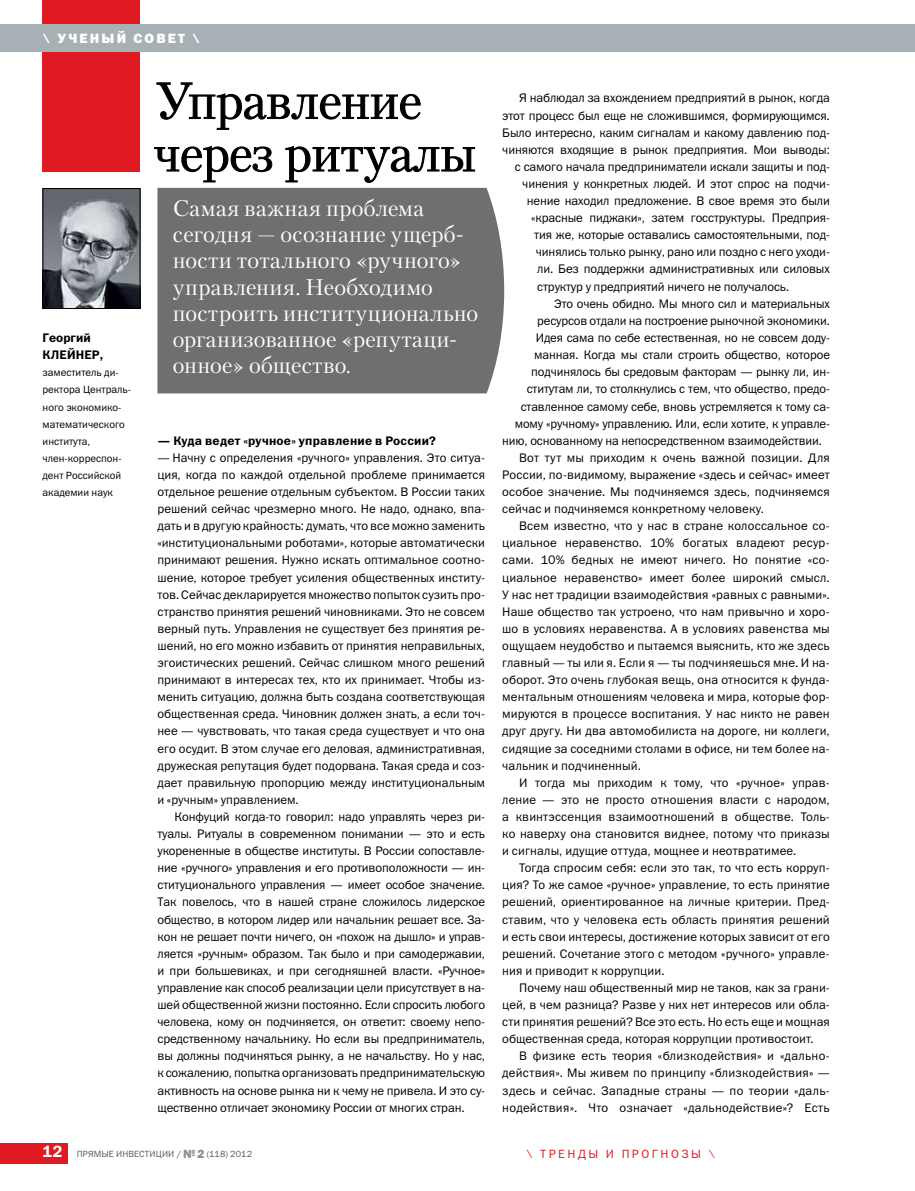
<style>
.page{position:relative;width:915px;height:1191px;background:#fff}
.page>*{position:absolute;margin:0;border:0;box-sizing:border-box;transform-origin:0 0}
.t1{font:51px/52.5px "Petersburg";letter-spacing:-.01em;color:#000}
.t2{font:22.5px/26.2px "Petersburg";letter-spacing:.015em;color:#fff}
.t3{font:13.5px "Franklin Gothic Heavy ITC";letter-spacing:.16em;color:#fff}
.t4{font:12.45px/17.1px "Franklin Gothic Book ITC";letter-spacing:.005em;color:#000;text-align:justify}
.t5{font:12.45px/17.1px "Franklin Gothic Demi ITC";letter-spacing:.01em;color:#000}
.t6{font:12px "Franklin Gothic Book ITC";letter-spacing:.205em;color:#df1a22}
.t7{font:10.5px/17.1px "Franklin Gothic Book ITC";color:#000}
.t8{font:9px "Franklin Gothic Book ITC";letter-spacing:.01em;color:#58595b}
.s1{font-family:"Franklin Gothic Demi ITC";font-size:16.5px;color:#fff}
.s2{font-family:"Franklin Gothic Heavy ITC";font-size:12px;color:#879197}
</style>
<div class="page">
<svg style="left:156px;top:82px;width:264px;height:48px"></svg>
<svg style="left:154px;top:146px;width:118px;height:36px"></svg>
<svg style="left:285px;top:146px;width:190px;height:37px"></svg>
<img style="left:45px;top:190px;width:93px;height:117px">
<div style="left:43px;top:188px;width:97px;height:121px;border:1px solid #000"></div>
<div style="left:157px;top:188px;width:347px;height:205px;background:#6d6f71"></div>
<div style="left:0;top:1142px;width:68px;height:21px;background:#df1a22"></div>
<div style="left:43px;top:0;width:97px;height:171px;background:#df1a22"></div>
<div style="left:0;top:24px;width:914px;height:27px;background:#a7b0b5"></div>
<p class="t3" style="left:43px;top:30px;width:159px">\ УЧЕНЫЙ СОВЕТ \</p>
<p class="t5" style="left:43px;top:330px;width:62px">Георгий<br>Клейнер,</p>
<p class="t7" style="left:43px;top:364px;width:90px">заместитель ди&shy;ректора Централь&shy;ного экономико&shy;математического института, член-корреспон&shy;дент Российской академии наук</p>
<h1 class="t1" style="left:154px;top:75px;width:323px">Управление через ритуалы</h1>
<h2 class="t2" style="left:173px;top:195px;width:307px">Самая важная проблема сегодня — осознание ущерб&shy;ности тотального «ручного» управления. Необходимо построить институционально организованное «репутаци&shy;онное» общество.</h2>
<p class="t5" style="left:157px;top:432px;width:280px">— Куда ведет «ручное» управление в России?</p>
<p class="t4" style="left:157px;top:449px;width:329px">— Начну с определения «ручного» управления. Это ситуа&shy;ция, когда по каждой отдельной проблеме принимается отдельное решение отдельным субъектом. В России таких решений сейчас чрезмерно много. Не надо, однако, впа&shy;дать и в другую крайность: думать, что все можно заменить «институциональными роботами», которые автоматически принимают решения. Нужно искать оптимальное соотно&shy;шение, которое требует усиления общественных институ&shy;тов. Сейчас декларируется множество попыток сузить про&shy;странство принятия решений чиновниками. Это не совсем верный путь. Управления не существует без принятия ре&shy;шений, но его можно избавить от принятия неправильных, эгоистических решений. Сейчас слишком много решений принимают в интересах тех, кто их принимает. Чтобы из&shy;менить ситуацию, должна быть создана соответствующая общественная среда. Чиновник должен знать, а если точ&shy;нее — чувствовать, что такая среда существует и что она его осудит. В этом случае его деловая, административная, дружеская репутация будет подорвана. Такая среда и соз&shy;дает правильную пропорцию между институциональным и «ручным» управлением.</p>
<p class="t4" style="left:157px;top:808px;width:329px;text-indent:17px">Конфуций когда-то говорил: надо управлять через ри&shy;туалы. Ритуалы в современном понимании — это и есть укорененные в обществе институты. В России сопоставле&shy;ние «ручного» управления и его противоположности — ин&shy;ституционального управления — имеет особое значение.<br>Так повелось, что в нашей стране сложилось лидерское общество, в котором лидер или начальник решает все. За&shy;кон не решает почти ничего, он «похож на дышло» и управ&shy;ляется «ручным» образом. Так было и при самодержавии, и при большевиках, и при сегодняшней власти. «Ручное» управление как способ реализации цели присутствует в на&shy;шей общественной жизни постоянно. Если спросить любого человека, кому он подчиняется, он ответит: своему непо&shy;средственному начальнику. Но если вы предприниматель, вы должны подчиняться рынку, а не начальству. Но у нас, к сожалению, попытка организовать предпринимательскую активность на основе рынка ни к чему не привела. И это су&shy;щественно отличает экономику России от многих стран.</p>
<p class="t4" style="left:519px;top:89px;width:312px">Я наблюдал за вхождением предприятий в рынок, когда</p>
<p class="t4" style="left:502px;top:106px;width:329px">этот процесс был еще не сложившимся, формирующимся.</p>
<p class="t4" style="left:502px;top:123px;width:329px">Было интересно, каким сигналам и какому давлению под-</p>
<p class="t4" style="left:502px;top:141px;width:329px">чиняются входящие в рынок предприятия. Мои выводы:</p>
<p class="t4" style="left:514px;top:158px;width:316px">с самого начала предприниматели искали защиты и под-</p>
<p class="t4" style="left:522px;top:175px;width:309px">чинения у конкретных людей. И этот спрос на подчи-</p>
<p class="t4" style="left:526px;top:192px;width:304px">нение находил предложение. В свое время это были</p>
<p class="t4" style="left:531px;top:209px;width:300px">«красные пиджаки», затем госструктуры. Предприя-</p>
<p class="t4" style="left:534px;top:226px;width:297px">тия же, которые оставались самостоятельными, под-</p>
<p class="t4" style="left:535px;top:243px;width:295px">чинялись только рынку, рано или поздно с него уходи-</p>
<p class="t4" style="left:537px;top:260px;width:294px">ли. Без поддержки административных или силовых</p>
<p class="t4" style="left:537px;top:277px;width:253px">структур у предприятий ничего не получалось.</p>
<p class="t4" style="left:554px;top:295px;width:277px">Это очень обидно. Мы много сил и материальных</p>
<p class="t4" style="left:537px;top:312px;width:294px">ресурсов отдали на построение рыночной экономики.</p>
<p class="t4" style="left:535px;top:329px;width:295px">Идея сама по себе естественная, но не совсем доду-</p>
<p class="t4" style="left:534px;top:346px;width:297px">манная. Когда мы стали строить общество, которое</p>
<p class="t4" style="left:531px;top:363px;width:300px">подчинялось бы средовым факторам — рынку ли, ин-</p>
<p class="t4" style="left:526px;top:380px;width:304px">ститутам ли, то столкнулись с тем, что общество, предо-</p>
<p class="t4" style="left:520px;top:397px;width:310px">ставленное самому себе, вновь устремляется к тому са-</p>
<p class="t4" style="left:514px;top:414px;width:316px">мому «ручному» управлению. Или, если хотите, к управле-</p>
<p class="t4" style="left:502px;top:431px;width:321px">нию, основанному на непосредственном взаимодействии.</p>
<p class="t4" style="left:519px;top:449px;width:312px">Вот тут мы приходим к очень важной позиции. Для</p>
<p class="t4" style="left:502px;top:466px;width:329px">России, по-видимому, выражение «здесь и сейчас» имеет</p>
<p class="t4" style="left:502px;top:483px;width:329px">особое значение. Мы подчиняемся здесь, подчиняемся</p>
<p class="t4" style="left:502px;top:500px;width:263px">сейчас и подчиняемся конкретному человеку.</p>
<p class="t4" style="left:519px;top:517px;width:312px">Всем известно, что у нас в стране колоссальное со-</p>
<p class="t4" style="left:502px;top:534px;width:329px">циальное неравенство. 10% богатых владеют ресур-</p>
<p class="t4" style="left:502px;top:551px;width:329px">сами. 10% бедных не имеют ничего. Но понятие «со-</p>
<p class="t4" style="left:502px;top:568px;width:329px">циальное неравенство» имеет более широкий смысл.</p>
<p class="t4" style="left:502px;top:585px;width:329px">У нас нет традиции взаимодействия «равных с равными».</p>
<p class="t4" style="left:502px;top:602px;width:329px">Наше общество так устроено, что нам привычно и хоро-</p>
<p class="t4" style="left:502px;top:620px;width:329px">шо в условиях неравенства. А в условиях равенства мы</p>
<p class="t4" style="left:502px;top:637px;width:329px">ощущаем неудобство и пытаемся выяснить, кто же здесь</p>
<p class="t4" style="left:502px;top:654px;width:329px">главный — ты или я. Если я — ты подчиняешься мне. И на-</p>
<p class="t4" style="left:502px;top:671px;width:329px">оборот. Это очень глубокая вещь, она относится к фунда-</p>
<p class="t4" style="left:502px;top:688px;width:329px">ментальным отношениям человека и мира, которые фор-</p>
<p class="t4" style="left:502px;top:705px;width:329px">мируются в процессе воспитания. У нас никто не равен</p>
<p class="t4" style="left:502px;top:722px;width:329px">друг другу. Ни два автомобилиста на дороге, ни коллеги,</p>
<p class="t4" style="left:502px;top:739px;width:329px">сидящие за соседними столами в офисе, ни тем более на-</p>
<p class="t4" style="left:502px;top:756px;width:140px">чальник и подчиненный.</p>
<p class="t4" style="left:519px;top:773px;width:312px">И тогда мы приходим к тому, что «ручное» управ-</p>
<p class="t4" style="left:502px;top:791px;width:329px">ление — это не просто отношения власти с народом,</p>
<p class="t4" style="left:502px;top:808px;width:329px">а квинтэссенция взаимоотношений в обществе. Толь-</p>
<p class="t4" style="left:502px;top:825px;width:329px">ко наверху она становится виднее, потому что приказы</p>
<p class="t4" style="left:502px;top:842px;width:295px">и сигналы, идущие оттуда, мощнее и неотвратимее.</p>
<p class="t4" style="left:519px;top:859px;width:312px">Тогда спросим себя: если это так, то что есть корруп-</p>
<p class="t4" style="left:502px;top:876px;width:329px">ция? То же самое «ручное» управление, то есть принятие</p>
<p class="t4" style="left:502px;top:893px;width:329px">решений, ориентированное на личные критерии. Пред-</p>
<p class="t4" style="left:502px;top:910px;width:329px">ставим, что у человека есть область принятия решений</p>
<p class="t4" style="left:502px;top:927px;width:329px">и есть свои интересы, достижение которых зависит от его</p>
<p class="t4" style="left:502px;top:944px;width:329px">решений. Сочетание этого с методом «ручного» управле-</p>
<p class="t4" style="left:502px;top:961px;width:164px">ния и приводит к коррупции.</p>
<p class="t4" style="left:519px;top:979px;width:312px">Почему наш общественный мир не таков, как за грани-</p>
<p class="t4" style="left:502px;top:996px;width:329px">цей, в чем разница? Разве у них нет интересов или обла-</p>
<p class="t4" style="left:502px;top:1013px;width:329px">сти принятия решений? Все это есть. Но есть еще и мощная</p>
<p class="t4" style="left:502px;top:1030px;width:313px">общественная среда, которая коррупции противостоит.</p>
<p class="t4" style="left:519px;top:1047px;width:312px">В физике есть теория «близкодействия» и «дально-</p>
<p class="t4" style="left:502px;top:1064px;width:329px">действия». Мы живем по принципу «близкодействия» —</p>
<p class="t4" style="left:502px;top:1081px;width:329px">здесь и сейчас. Западные страны — по теории «даль-</p>
<p class="t4" style="left:502px;top:1098px;width:329px">нодействия». Что означает «дальнодействие»? Есть</p>
<p class="t8" style="left:42px;top:1148px;width:211px"><span class="s1">12</span> ПРЯМЫЕ ИНВЕСТИЦИИ / <span class="s2">№2</span> (118) 2012</p>
<p class="t6" style="left:526px;top:1145px;width:190px">\ ТРЕНДЫ И ПРОГНОЗЫ \</p>
</div>
